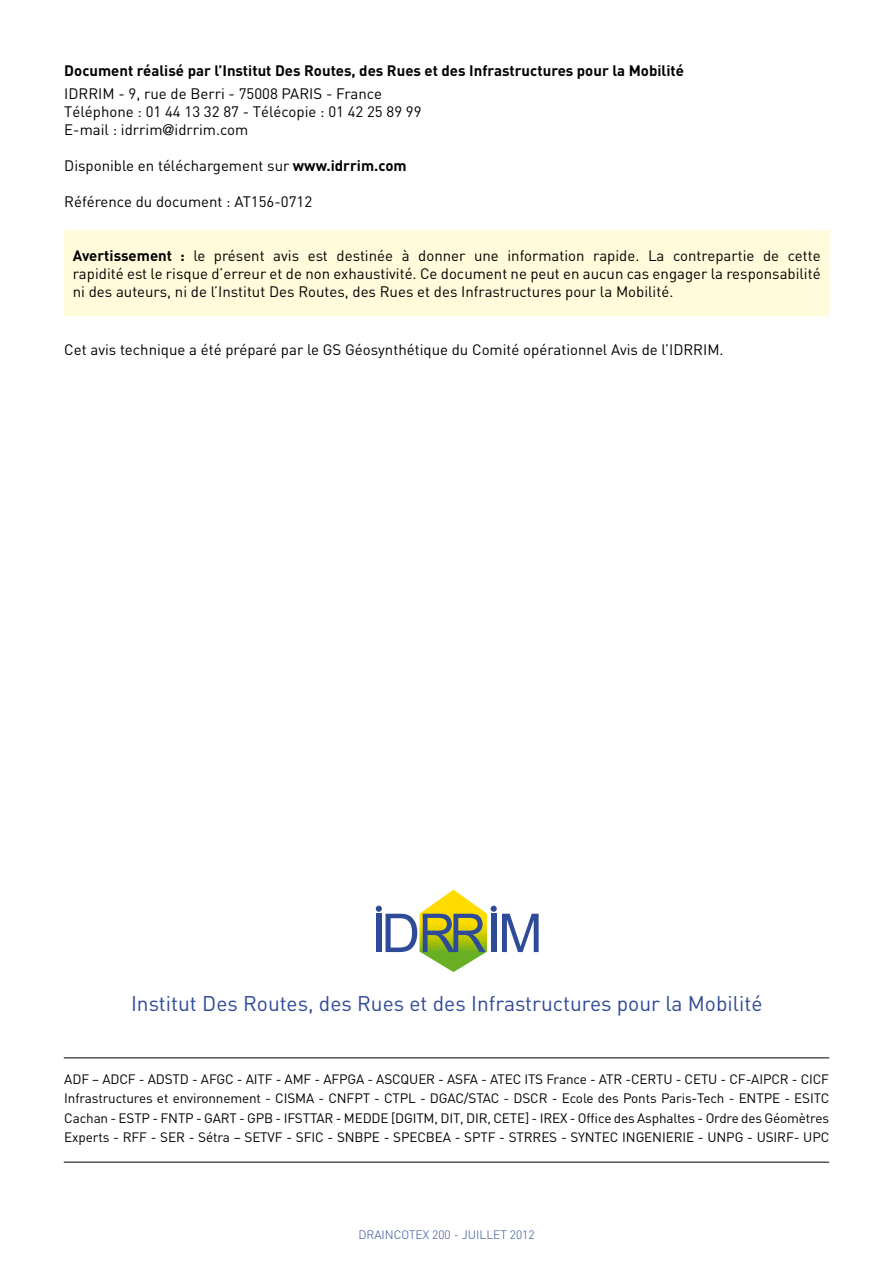
<style>
.page{position:relative;width:893px;height:1263px;background:#fff}
.page>*{position:absolute;margin:0;border:0;box-sizing:border-box;transform-origin:0 0}
.t1{font:21px "DIN";color:#2f4a97}
.t2{font:15px/18px "DIN";color:#000}
.t3{font:700 15px "DIN";color:#000}
.t4{font:13.5px/19.5px "DIN";letter-spacing:-.01em;color:#000;text-align:justify}
.t5{font:300 12px "DIN";color:#2f4a97}
.s1{font-family:"Helvetica Neue LT Pro"}
.s2{font-weight:700}
</style>
<div class="page">
<div style="left:64px;top:230px;width:766px;height:86px;background:#fffbdb"></div>
<svg style="left:376px;top:890px;width:163px;height:82px"></svg>
<hr style="left:64px;top:1057px;width:765px;height:1px;background:#000">
<hr style="left:64px;top:1162px;width:765px;height:1px;background:#000">
<p class="t3" style="left:64px;top:61px;width:621px">Document réalisé par l’I nstitut Des Routes, des Rues et des I nfrastructures pour la Mobilité</p>
<p class="t2" style="left:64px;top:84px;width:359px">IDRRIM - 9, rue de Berri - 75008 PARIS - France<br>Téléphone : 01 44 13 32 87 - Télécopie : 01 42 25 89 99<br>E-mail : idrrim<span class="s1">@</span>idrrim.com</p>
<p class="t2" style="left:64px;top:156px;width:344px">Disponible en téléchargement sur <span class="s2">www.idrrim.com</span></p>
<p class="t2" style="left:64px;top:192px;width:249px">Référence du document : AT156-0712</p>
<p class="t2" style="left:73px;top:246px;width:749px;text-align:justify"><span class="s2">Avertissement :</span> le présent avis est destinée à donner une information rapide. La contrepartie de cette rapidité est le risque d’erreur et de non exhaustivité. Ce document ne peut en aucun cas engager la responsabilité ni des auteurs, ni de l’Institut Des Routes, des Rues et des Infrastructures pour la Mobilité.</p>
<p class="t2" style="left:64px;top:340px;width:661px">Cet avis technique a été préparé par le GS Géosynthétique du Comité opérationnel Avis de l’IDRRIM.</p>
<h1 class="t1" style="left:131px;top:990px;width:633px">Institut Des Routes, des Rues et des Infrastructures pour la Mobilité</h1>
<p class="t4" style="left:64px;top:1069px;width:766px">ADF – ADCF - ADSTD - AFGC - AITF - AMF - AFPGA - ASCQUER - ASFA - ATEC ITS France - ATR -CERTU - CETU - CF-AIPCR - CICF Infrastructures et environnement - CISMA - CNFPT - CTPL - DGAC/STAC - DSCR - Ecole des Ponts Paris-Tech - ENTPE - ESITC Cachan - ESTP - FNTP - GART - GPB - IFSTTAR - MEDDE [DGITM, DIT, DIR, CETE] - IREX - Office des Asphaltes - Ordre des Géomètres Experts - RFF - SER - Sétra – SETVF - SFIC - SNBPE - SPECBEA - SPTF - STRRES - SYNTEC INGENIERIE - UNPG - USIRF- UPC</p>
<p class="t5" style="left:358px;top:1228px;width:178px">DRAINCOTEX 200 - jui llet 2012</p>
</div>
